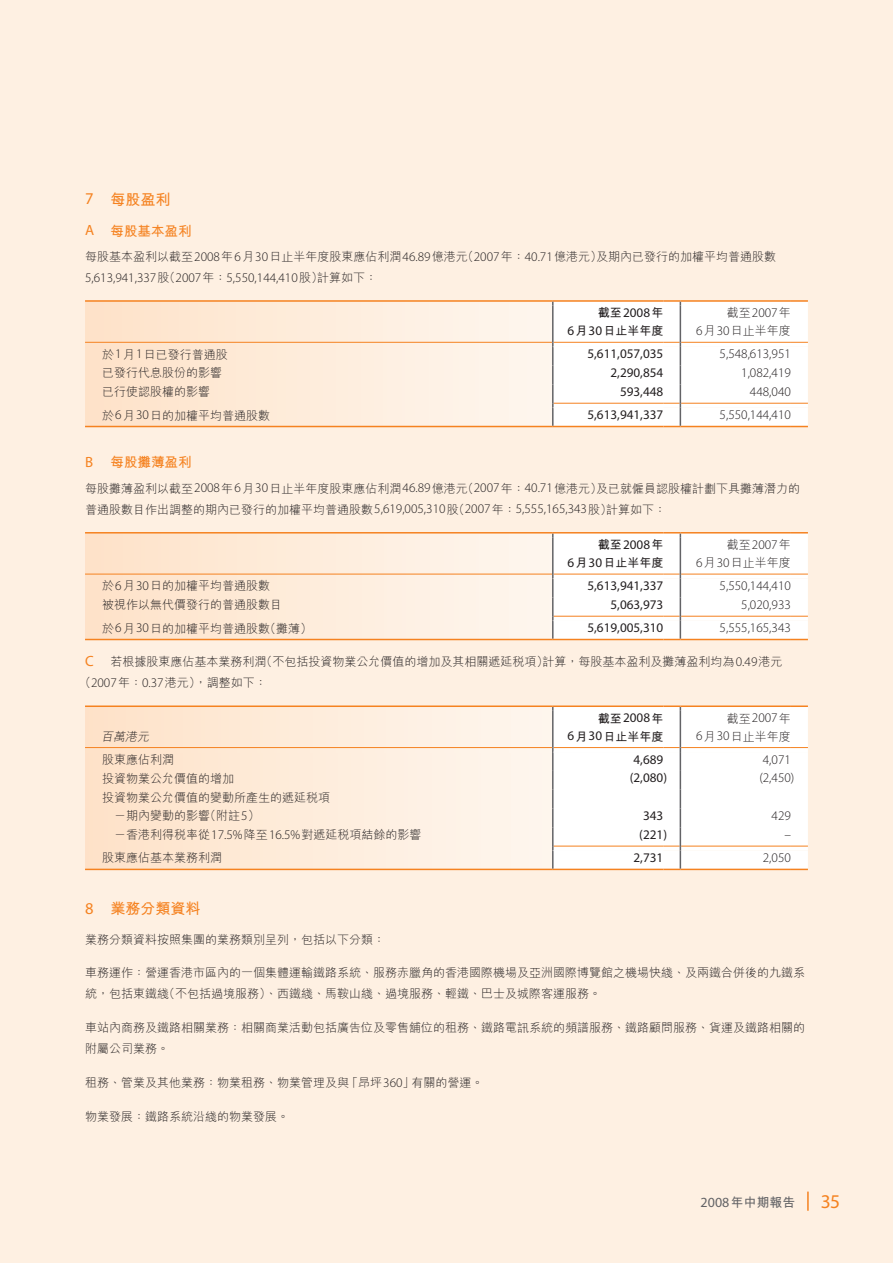
<style>
.page{position:relative;width:893px;height:1263px;background:#fef0e2}
.page>*{position:absolute;margin:0;border:0;box-sizing:border-box;transform-origin:0 0}
.t1{font:19.5px "Myriad MM";color:#f58220}
.t2{font:700 15px "M Hei HK";color:#f58220}
.t3{font:700 13.5px "M Hei HK";color:#f58220}
.t4{font:300 13.2px "Myriad Pro";color:#231f20}
.t5{font:13.2px "Myriad Pro";color:#231f20}
.t6{font:700 12.75px "M Hei HK";letter-spacing:.01em;color:#636366}
.t7{font:300 12px/21px "M Hei HK";color:#231f20}
.t8{font:700 12px "M Hei HK";color:#231f20}
.t9{font:italic 300 12px "M Hei HK";color:#231f20}
.s1{font-family:"Myriad Pro";font-weight:400;font-size:16.5px}
.s2{font-family:"Myriad Pro";font-weight:400;font-size:14.85px}
.s3{font-family:"Myriad Pro";font-size:13.2px}
.s4{font-family:"M Hei HK";font-size:12px}
.s5{font-family:"M Hei HK";font-weight:700;font-size:12px}
.s6{font-family:"Myriad Pro";font-weight:400;font-size:13.2px}
.s7{font-family:"Myriad Pro";font-weight:400;font-size:14.85px;color:#f58220}
.s8{font-family:"Myriad Pro";font-weight:400;font-size:14.1px}
</style>
<div class="page">
<hr style="left:807px;top:1191px;width:2px;height:20px;background:#f58220">
<svg style="left:85px;top:302px;width:467px;height:124px"></svg>
<hr style="left:85px;top:300px;width:468px;height:2px;background:#f58220">
<hr style="left:85px;top:426px;width:468px;height:1px;background:#f58220">
<hr style="left:85px;top:342px;width:467px;height:1px;background:#f58220">
<svg style="left:552px;top:300px;width:256px;height:127px"></svg>
<hr style="left:554px;top:346px;width:109px;height:1px;background:#fff">
<hr style="left:554px;top:407px;width:109px;height:1px;background:#fff">
<svg style="left:85px;top:533px;width:467px;height:106px"></svg>
<hr style="left:85px;top:574px;width:467px;height:1px;background:#f58220">
<hr style="left:85px;top:532px;width:468px;height:1px;background:#f58220">
<hr style="left:85px;top:639px;width:468px;height:1px;background:#f58220">
<svg style="left:552px;top:532px;width:256px;height:108px"></svg>
<hr style="left:554px;top:578px;width:109px;height:1px;background:#fff">
<hr style="left:554px;top:620px;width:109px;height:1px;background:#fff">
<svg style="left:85px;top:707px;width:467px;height:162px"></svg>
<svg style="left:85px;top:748px;width:467px;height:4px"></svg>
<hr style="left:85px;top:747px;width:467px;height:1px;background:#f58220">
<hr style="left:85px;top:705px;width:468px;height:2px;background:#f58220">
<hr style="left:85px;top:869px;width:468px;height:1px;background:#f58220">
<div style="left:552px;top:705px;width:256px;height:165px;background:#fff"></div>
<hr style="left:554px;top:752px;width:109px;height:1px;background:#fff">
<hr style="left:554px;top:850px;width:109px;height:1px;background:#fff">
<p class="t2" style="left:85px;top:188px;width:87px"><span class="s1">7</span> 每股盈利</p>
<p class="t3" style="left:85px;top:221px;width:108px"><span class="s2">A</span> 每股基本盈利</p>
<p class="t7" style="left:85px;top:245px;width:692px">每股基本盈利以截至<span class="s3">2008</span>年<span class="s3">6</span>月<span class="s3">30</span>日止半年度股東應佔利潤<span class="s3">46.89</span>億港元（<span class="s3">2007</span>年：<span class="s3">40.71</span>億港元）及期內已發行的加權平均普通股數</p>
<p class="t4" style="left:85px;top:269px;width:293px">5,613,941,337<span class="s4">股（</span>2007<span class="s4">年：</span>5,550,144,410<span class="s4">股）計算如下：</span></p>
<p class="t5" style="left:598px;top:304px;width:67px"><span class="s5">截至</span>2008<span class="s5">年</span></p>
<p class="t8" style="left:567px;top:322px;width:97px"><span class="s6">6</span>月<span class="s6">30</span>日止半年度</p>
<p class="t4" style="left:727px;top:305px;width:66px"><span class="s4">截至</span>2007<span class="s4">年</span></p>
<p class="t7" style="left:696px;top:320px;width:96px"><span class="s3">6</span>月<span class="s3">30</span>日止半年度</p>
<p class="t7" style="left:102px;top:343px;width:127px">於<span class="s3">1</span>月<span class="s3">1</span>日已發行普通股</p>
<p class="t5" style="left:587px;top:346px;width:77px">5,611,057,035</p>
<p class="t4" style="left:720px;top:346px;width:73px">5,548,613,951</p>
<p class="t7" style="left:102px;top:362px;width:121px">已發行代息股份的影響</p>
<p class="t5" style="left:610px;top:365px;width:54px">2,290,854</p>
<p class="t4" style="left:741px;top:365px;width:51px">1,082,419</p>
<p class="t7" style="left:102px;top:381px;width:109px">已行使認股權的影響</p>
<p class="t5" style="left:620px;top:383px;width:45px">593,448</p>
<p class="t4" style="left:750px;top:384px;width:42px">448,040</p>
<p class="t7" style="left:102px;top:404px;width:170px">於<span class="s3">6</span>月<span class="s3">30</span>日的加權平均普通股數</p>
<p class="t5" style="left:587px;top:407px;width:77px">5,613,941,337</p>
<p class="t4" style="left:720px;top:407px;width:73px">5,550,144,410</p>
<p class="t3" style="left:85px;top:453px;width:108px"><span class="s2">B</span> 每股攤薄盈利</p>
<p class="t7" style="left:85px;top:477px;width:716px">每股攤薄盈利以截至<span class="s3">2008</span>年<span class="s3">6</span>月<span class="s3">30</span>日止半年度股東應佔利潤<span class="s3">46.89</span>億港元（<span class="s3">2007</span>年：<span class="s3">40.71</span>億港元）及已就僱員認股權計劃下具攤薄潛力的普通股數目作出調整的期內已發行的加權平均普通股數<span class="s3">5,619,005,310</span>股（<span class="s3">2007</span>年：<span class="s3">5,555,165,343</span>股）計算如下：</p>
<p class="t5" style="left:598px;top:536px;width:67px"><span class="s5">截至</span>2008<span class="s5">年</span></p>
<p class="t8" style="left:567px;top:554px;width:97px"><span class="s6">6</span>月<span class="s6">30</span>日止半年度</p>
<p class="t4" style="left:727px;top:536px;width:66px"><span class="s4">截至</span>2007<span class="s4">年</span></p>
<p class="t7" style="left:696px;top:552px;width:96px"><span class="s3">6</span>月<span class="s3">30</span>日止半年度</p>
<p class="t7" style="left:102px;top:575px;width:170px">於<span class="s3">6</span>月<span class="s3">30</span>日的加權平均普通股數</p>
<p class="t5" style="left:587px;top:578px;width:77px">5,613,941,337</p>
<p class="t4" style="left:720px;top:578px;width:73px">5,550,144,410</p>
<p class="t7" style="left:102px;top:594px;width:181px">被視作以無代價發行的普通股數目</p>
<p class="t5" style="left:610px;top:596px;width:54px">5,063,973</p>
<p class="t4" style="left:741px;top:597px;width:51px">5,020,933</p>
<p class="t7" style="left:102px;top:617px;width:212px">於<span class="s3">6</span>月<span class="s3">30</span>日的加權平均普通股數（攤薄）</p>
<p class="t5" style="left:587px;top:620px;width:77px">5,619,005,310</p>
<p class="t4" style="left:720px;top:620px;width:73px">5,555,165,343</p>
<p class="t7" style="left:79px;top:651px;width:705px;text-indent:6px"><span class="s7">C</span> 若根據股東應佔基本業務利潤（不包括投資物業公允價值的增加及其相關遞延稅項）計算，每股基本盈利及攤薄盈利均為<span class="s3">0.49</span>港元（<span class="s3">2007</span>年：<span class="s3">0.37</span>港元），調整如下：</p>
<p class="t9" style="left:101px;top:728px;width:52px">百萬港元</p>
<p class="t5" style="left:598px;top:710px;width:67px"><span class="s5">截至</span>2008<span class="s5">年</span></p>
<p class="t8" style="left:567px;top:727px;width:97px"><span class="s6">6</span>月<span class="s6">30</span>日止半年度</p>
<p class="t4" style="left:727px;top:710px;width:66px"><span class="s4">截至</span>2007<span class="s4">年</span></p>
<p class="t7" style="left:696px;top:725px;width:96px"><span class="s3">6</span>月<span class="s3">30</span>日止半年度</p>
<p class="t7" style="left:102px;top:748px;width:73px">股東應佔利潤</p>
<p class="t5" style="left:633px;top:751px;width:31px">4,689</p>
<p class="t4" style="left:763px;top:751px;width:30px">4,071</p>
<p class="t7" style="left:102px;top:767px;width:133px">投資物業公允價值的增加</p>
<p class="t5" style="left:630px;top:770px;width:39px">(2,080)</p>
<p class="t4" style="left:759px;top:770px;width:37px">(2,450)</p>
<p class="t7" style="left:114px;top:787px;width:217px;line-height:18.8px;text-indent:-12px">投資物業公允價值的變動所產生的遞延稅項－期內變動的影響（附註<span class="s3">5</span>）</p>
<p class="t5" style="left:643px;top:807px;width:22px">343</p>
<p class="t4" style="left:772px;top:808px;width:21px">429</p>
<p class="t7" style="left:114px;top:824px;width:309px">－香港利得稅率從<span class="s3">17.5%</span>降至<span class="s3">16.5%</span>對遞延稅項結餘的影響</p>
<p class="t5" style="left:639px;top:826px;width:29px">(221)</p>
<p class="t4" style="left:784px;top:826px;width:8px">–</p>
<p class="t7" style="left:102px;top:847px;width:121px">股東應佔基本業務利潤</p>
<p class="t5" style="left:633px;top:849px;width:31px">2,731</p>
<p class="t4" style="left:763px;top:850px;width:30px">2,050</p>
<p class="t2" style="left:85px;top:898px;width:117px"><span class="s1">8</span> 業務分類資料</p>
<p class="t7" style="left:85px;top:928px;width:301px">業務分類資料按照集團的業務類別呈列，包括以下分類：</p>
<p class="t7" style="left:85px;top:962px;width:721px">車務運作：營運香港市區內的一個集體運輸鐵路系統、服務赤臘角的香港國際機場及亞洲國際博覽館之機場快綫、及兩鐵合併後的九鐵系統，包括東鐵綫（不包括過境服務）、西鐵綫、馬鞍山綫、過境服務、輕鐵、巴士及城際客運服務。</p>
<p class="t7" style="left:85px;top:1017px;width:721px">車站內商務及鐵路相關業務：相關商業活動包括廣告位及零售舖位的租務、鐵路電訊系統的頻譜服務、鐵路顧問服務、貨運及鐵路相關的附屬公司業務。</p>
<p class="t7" style="left:85px;top:1071px;width:400px">租務、管業及其他業務：物業租務、物業管理及與「昂坪<span class="s3">360</span>」有關的營運。</p>
<p class="t7" style="left:85px;top:1105px;width:205px">物業發展：鐵路系統沿綫的物業發展。</p>
<p class="t6" style="left:700px;top:1193px;width:96px"><span class="s8">2008</span>年中期報告</p>
<h1 class="t1" style="left:821px;top:1192px;width:21px">35</h1>
</div>
